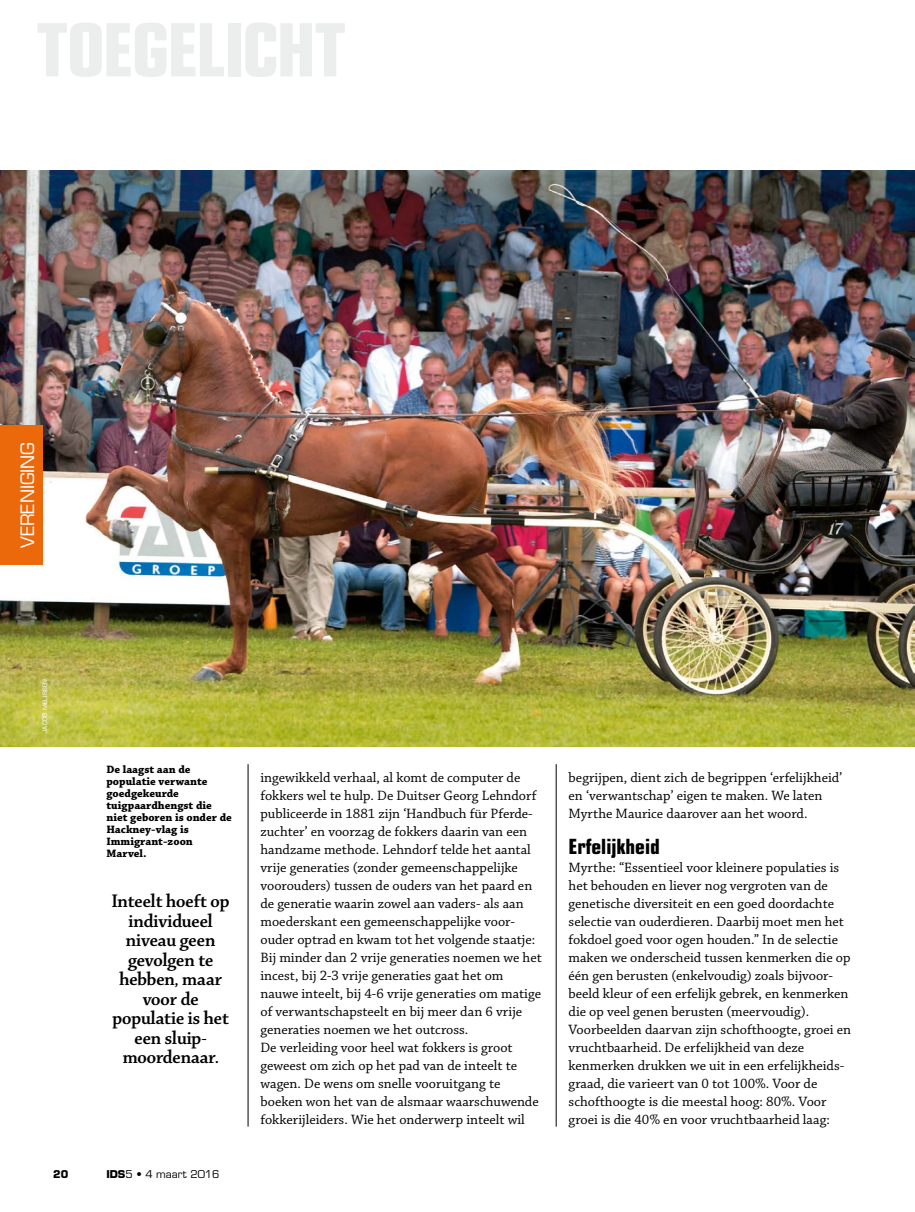
<style>
.page{position:relative;width:915px;height:1212px;background:#fff}
.page>*{position:absolute;margin:0;border:0;box-sizing:border-box;transform-origin:0 0}
.t1{font:700 condensed 21px "Eurostile LT Std";color:#000}
.t2{font:19.5px/19.5px "Chaparral Pro Semibold Disp";color:#000;text-align:center}
.t3{font:18px "Eurostile LT Std";color:#fff}
.t4{font:14.25px/18px "Chaparral Pro";color:#000}
.t5{font:11.25px/12px "Chaparral Pro Bold Capt";color:#000}
.t6{font:10.5px "Eurostile LT Std";color:#000}
.t7{font:700 10.5px "Eurostile LT Std";color:#000}
.t8{font:6px "Eurostile LT Std";letter-spacing:.04em;color:#fff}
.s1{font-weight:700}
</style>
<div class="page">
<hr style="left:247px;top:764px;width:1px;height:362px;background:#000">
<hr style="left:555px;top:764px;width:1px;height:362px;background:#000">
<img style="left:0;top:170px;width:914px;height:576px">
<div style="left:0;top:425px;width:43px;height:139px;background:#eb690b"></div>
<p class="t3" style="left:17px;top:548px;width:107px;rotate:-90deg">VERENIGING</p>
<p class="t8" style="left:41px;top:733px;width:56px;rotate:-90deg">JACOB MELISSEN</p>
<p class="t5" style="left:106px;top:763px;width:127px">De laagst aan de populatie verwante goedgekeurde tuigpaardhengst die niet geboren is onder de<br>Hackney-vlag is<br>Immigrant-zoon<br>Marvel.</p>
<p class="t2" style="left:112px;top:892px;width:119px">Inteelt hoeft op individueel niveau geen gevolgen te hebben, maar voor de populatie is het een sluip&shy;moordenaar.</p>
<p class="t7" style="left:53px;top:1168px;width:17px">20</p>
<p class="t6" style="left:106px;top:1168px;width:114px"><span class="s1">IDS</span>5 • 4 maart 2016</p>
<p class="t4" style="left:260px;top:769px;width:283px">ingewikkeld verhaal, al komt de computer de fokkers wel te hulp. De Duitser Georg Lehndorf publiceerde in 1881 zijn ‘Handbuch für Pferde&shy;zuchter’ en voorzag de fokkers daarin van een handzame methode. Lehndorf telde het aantal vrije generaties (zonder gemeenschappelijke voorouders) tussen de ouders van het paard en de generatie waarin zowel aan vaders- als aan moederskant een gemeenschappelijke voor&shy;ouder optrad en kwam tot het volgende staatje:<br>Bij minder dan 2 vrije generaties noemen we het incest, bij 2-3 vrije generaties gaat het om nauwe inteelt, bij 4-6 vrije generaties om matige of verwantschapsteelt en bij meer dan 6 vrije generaties noemen we het outcross.<br>De verleiding voor heel wat fokkers is groot geweest om zich op het pad van de inteelt te wagen. De wens om snelle vooruitgang te boeken won het van de alsmaar waarschuwende fokkerijleiders. Wie het onderwerp inteelt wil</p>
<p class="t4" style="left:568px;top:769px;width:275px">begrijpen, dient zich de begrippen ‘erfelijkheid’ en ‘verwantschap’ eigen te maken. We laten<br>Myrthe Maurice daarover aan het woord.</p>
<p class="t1" style="left:568px;top:834px;width:93px">Erfelijkheid</p>
<p class="t4" style="left:568px;top:859px;width:284px">Myrthe: “Essentieel voor kleinere populaties is het behouden en liever nog vergroten van de genetische diversiteit en een goed doordachte selectie van ouderdieren. Daarbij moet men het fokdoel goed voor ogen houden.” In de selectie maken we onderscheid tussen kenmerken die op één gen berusten (enkelvoudig) zoals bijvoor&shy;beeld kleur of een erfelijk gebrek, en kenmerken die op veel genen berusten (meervoudig).<br>Voorbeelden daarvan zijn schofthoogte, groei en vruchtbaarheid. De erfelijkheid van deze kenmerken drukken we uit in een erfelijkheids&shy;graad, die varieert van 0 tot 100%. Voor de schofthoogte is die meestal hoog: 80%. Voor groei is die 40% en voor vruchtbaarheid laag:</p>
</div>
